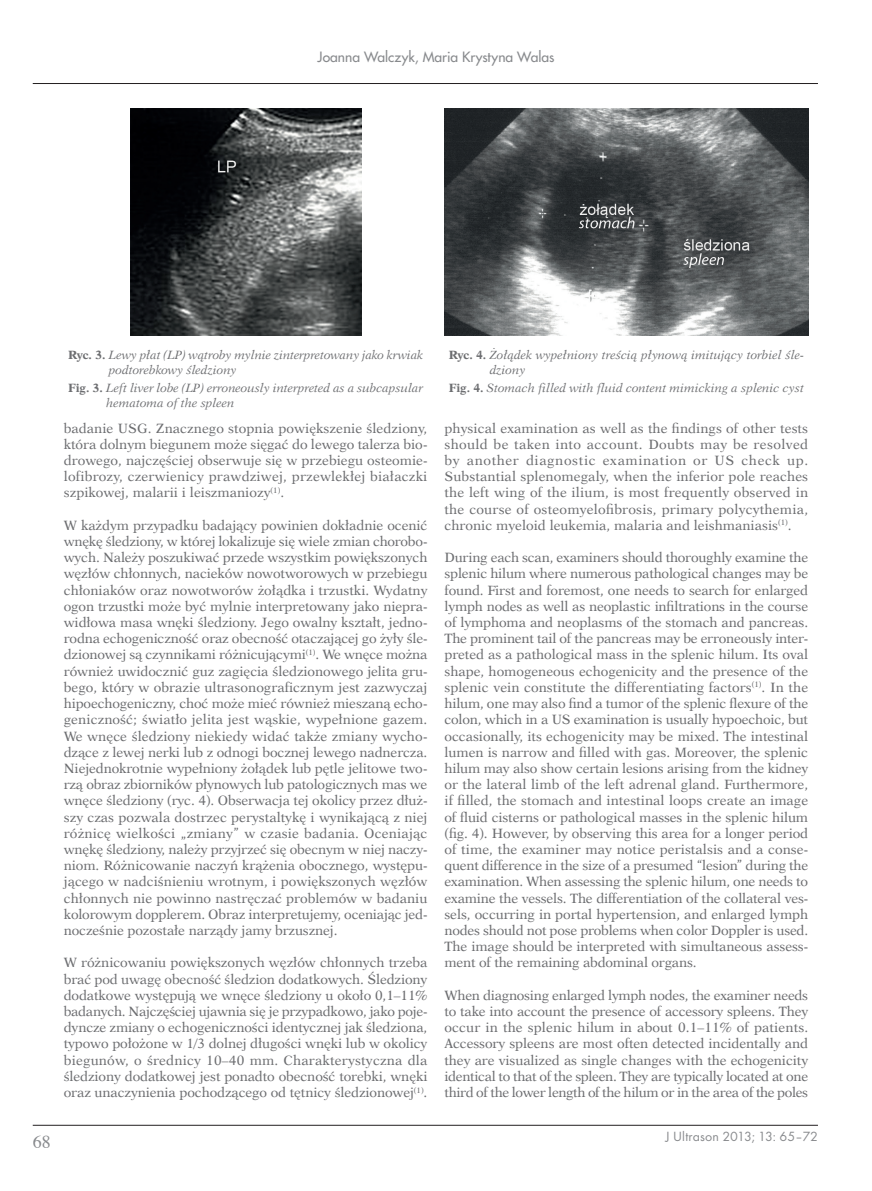
<style>
.page{position:relative;width:872px;height:1191px;background:#fff}
.page>*{position:absolute;margin:0;border:0;box-sizing:border-box;transform-origin:0 0}
.t1{font:18px "Times";color:#888a8d}
.t2{font:13.8px "Futura Regular PL";color:#888a8d}
.t3{font:13.8px "Pfutura";letter-spacing:.005em;color:#888a8d}
.t4{font:13.5px/16.2px "Dutch 823 EU";letter-spacing:-.01em;color:#6c6d70;text-align:justify}
.t5{font:italic 12px/14.4px "Dutch 823 EU";color:#6c6d70}
.s1{font-weight:700;font-style:normal}
</style>
<div class="page">
<hr style="left:33px;top:1125px;width:785px;height:1px;background:#231f20">
<hr style="left:33px;top:83px;width:785px;height:1px;background:#231f20">
<img style="left:130px;top:108px;width:231px;height:227px">
<img style="left:444px;top:108px;width:364px;height:227px">
<p class="t2" style="left:317px;top:50px;width:238px">Joanna Walczyk, Maria Krystyna Walas</p>
<p class="t5" style="left:109px;top:348px;width:316px;text-indent:-41px"><span class="s1">Ryc. 3.</span> Lewy płat (LP) wątroby mylnie zinterpretowany jako krwiak podtorebkowy śledziony</p>
<p class="t5" style="left:106px;top:381px;width:318px;text-indent:-38px"><span class="s1">Fig. 3.</span> Left liver lobe (LP) erroneously interpreted as a subcapsular hematoma of the spleen</p>
<p class="t4" style="left:64px;top:419px;width:365px">badanie USG. Znacznego stopnia powiększenie śledziony, która dolnym biegunem może sięgać do lewego talerza bio&shy;drowego, najczęściej obserwuje się w przebiegu osteomie&shy;lofibrozy, czerwienicy prawdziwej, przewlekłej białaczki szpikowej, malarii i leiszmaniozy<sup>(1)</sup>.</p>
<p class="t4" style="left:64px;top:517px;width:365px">W każdym przypadku badający powinien dokładnie ocenić wnękę śledziony, w której lokalizuje się wiele zmian chorobo&shy;wych. Należy poszukiwać przede wszystkim powiększonych węzłów chłonnych, nacieków nowotworowych w przebiegu chłoniaków oraz nowotworów żołądka i trzustki. Wydatny ogon trzustki może być mylnie interpretowany jako niepra&shy;widłowa masa wnęki śledziony. Jego owalny kształt, jedno&shy;rodna echogeniczność oraz obecność otaczającej go żyły śle&shy;dzionowej są czynnikami różnicującymi<sup>(1)</sup>. We wnęce można również uwidocznić guz zagięcia śledzionowego jelita gru&shy;bego, który w obrazie ultrasonograficznym jest zazwyczaj hipoechogeniczny, choć może mieć również mieszaną echo&shy;geniczność; światło jelita jest wąskie, wypełnione gazem.<br>We wnęce śledziony niekiedy widać także zmiany wycho&shy;dzące z lewej nerki lub z odnogi bocznej lewego nadnercza.<br>Niejednokrotnie wypełniony żołądek lub pętle jelitowe two&shy;rzą obraz zbiorników płynowych lub patologicznych mas we wnęce śledziony (ryc. 4). Obserwacja tej okolicy przez dłuż&shy;szy czas pozwala dostrzec perystaltykę i wynikającą z niej różnicę wielkości „zmiany” w czasie badania. Oceniając wnękę śledziony, należy przyjrzeć się obecnym w niej naczy&shy;niom. Różnicowanie naczyń krążenia obocznego, występu&shy;jącego w nadciśnieniu wrotnym, i powiększonych węzłów chłonnych nie powinno nastręczać problemów w badaniu kolorowym dopplerem. Obraz interpretujemy, oceniając jed&shy;nocześnie pozostałe narządy jamy brzusznej.</p>
<p class="t4" style="left:64px;top:954px;width:365px">W różnicowaniu powiększonych węzłów chłonnych trzeba brać pod uwagę obecność śledzion dodatkowych. Śledziony dodatkowe występują we wnęce śledziony u około 0,1–11% badanych. Najczęściej ujawnia się je przypadkowo, jako poje&shy;dyncze zmiany o echogeniczności identycznej jak śledziona, typowo położone w 1/3 dolnej długości wnęki lub w okolicy biegunów, o średnicy 10–40 mm. Charakterystyczna dla śledziony dodatkowej jest ponadto obecność torebki, wnęki oraz unaczynienia pochodzącego od tętnicy śledzionowej<sup>(1)</sup>.</p>
<p class="t5" style="left:489px;top:348px;width:316px;text-indent:-41px"><span class="s1">Ryc. 4.</span> Żołądek wypełniony treścią płynową imitujący torbiel śle&shy;dziony</p>
<p class="t5" style="left:449px;top:381px;width:357px"><span class="s1">Fig. 4.</span> Stomach filled with fluid content mimicking a splenic cyst</p>
<p class="t4" style="left:444px;top:419px;width:365px">physical examination as well as the findings of other tests should be taken into account. Doubts may be resolved by another diagnostic examination or US check up.<br>Substantial splenomegaly, when the inferior pole reaches the left wing of the ilium, is most frequently observed in the course of osteomyelofibrosis, primary polycythemia, chronic myeloid leukemia, malaria and leishmaniasis<sup>(1)</sup>.</p>
<p class="t4" style="left:444px;top:549px;width:365px">During each scan, examiners should thoroughly examine the splenic hilum where numerous pathological changes may be found. First and foremost, one needs to search for enlarged lymph nodes as well as neoplastic infiltrations in the course of lymphoma and neoplasms of the stomach and pancreas.<br>The prominent tail of the pancreas may be erroneously inter&shy;preted as a pathological mass in the splenic hilum. Its oval shape, homogeneous echogenicity and the presence of the splenic vein constitute the differentiating factors<sup>(1)</sup>. In the hilum, one may also find a tumor of the splenic flexure of the colon, which in a US examination is usually hypoechoic, but occasionally, its echogenicity may be mixed. The intestinal lumen is narrow and filled with gas. Moreover, the splenic hilum may also show certain lesions arising from the kidney or the lateral limb of the left adrenal gland. Furthermore, if filled, the stomach and intestinal loops create an image of fluid cisterns or pathological masses in the splenic hilum (fig. 4). However, by observing this area for a longer period of time, the examiner may notice peristalsis and a conse&shy;quent difference in the size of a presumed “lesion” during the examination. When assessing the splenic hilum, one needs to examine the vessels. The differentiation of the collateral ves&shy;sels, occurring in portal hypertension, and enlarged lymph nodes should not pose problems when color Doppler is used.<br>The image should be interpreted with simultaneous assess&shy;ment of the remaining abdominal organs.</p>
<p class="t4" style="left:444px;top:986px;width:365px">When diagnosing enlarged lymph nodes, the examiner needs to take into account the presence of accessory spleens. They occur in the splenic hilum in about 0.1–11% of patients.<br>Accessory spleens are most often detected incidentally and they are visualized as single changes with the echogenicity identical to that of the spleen. They are typically located at one third of the lower length of the hilum or in the area of the poles</p>
<h1 class="t1" style="left:33px;top:1134px;width:19px">68</h1>
<p class="t3" style="left:665px;top:1130px;width:154px">J Ultrason 2013; 13: 65–72</p>
</div>
